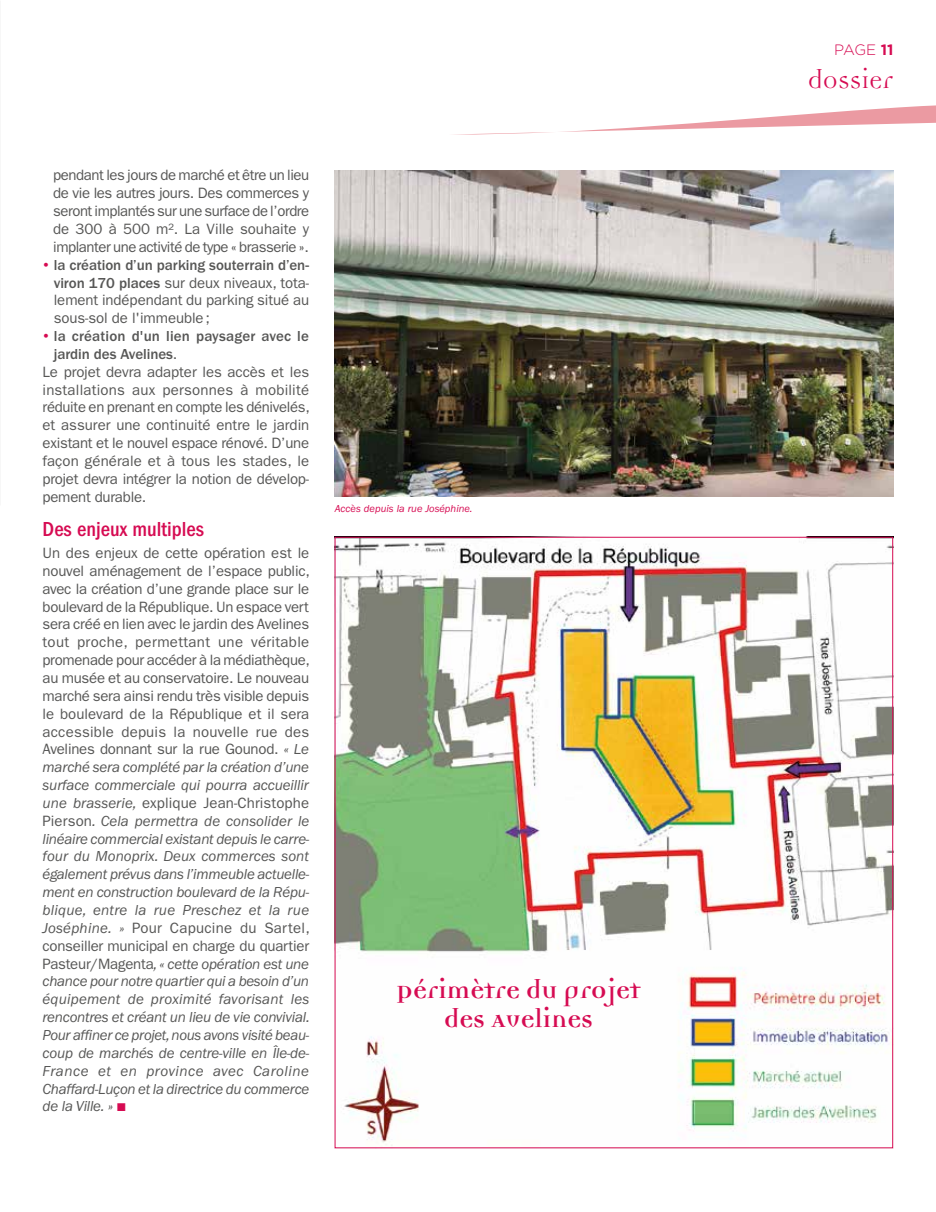
<style>
.page{position:relative;width:936px;height:1212px;background:#fff}
.page>*{position:absolute;margin:0;border:0;box-sizing:border-box;transform-origin:0 0}
.t1{font:700 28.5px/28.5px "Democratica OT";color:#d60b52;text-align:center}
.t2{font:28.5px "Democratica OT";color:#d60b52}
.t3{font:500 condensed 21px "ITC Franklin Gothic Std";color:#d60b52}
.t4{font:italic 15px/17.9px "ITC Franklin Gothic Std";letter-spacing:-.02em;color:#575756;text-align:justify}
.t5{font:15px/17.9px "ITC Franklin Gothic Std";letter-spacing:-.005em;color:#575756;text-align:justify}
.t6{font:500 15px "ITC Franklin Gothic Std";letter-spacing:.01em;color:#575756}
.t7{font:300 15px "Gotham";color:#d60b52}
.t8{font:italic 10.5px "ITC Franklin Gothic Std";color:#d60b52}
.s1{font-family:"Gotham";color:#d60b52}
.s2{font-weight:500}
.s3{font-family:"Gotham";font-weight:400;color:#d60b52}
.s4{font-weight:400}
.s5{font-style:normal}
.s6{color:#d60b52}
.s7{font-weight:700}
</style>
<div class="page">
<img style="left:334px;top:170px;width:559px;height:326px">
<img style="left:336px;top:539px;width:555px;height:607px">
<svg style="left:454px;top:105px;width:481px;height:30px"></svg>
<p class="t5" style="left:53px;top:166px;width:257px">pendant les jours de marché et être un lieu de vie les autres jours. Des commerces y seront implantés sur une surface de l’ordre de 300 à 500 m². La Ville souhaite y implanter une activité de type « brasserie ».</p>
<p class="t5" style="left:54px;top:256px;width:257px;text-indent:-11px"><span class="s1">•</span> <span class="s2">la création d’un parking souterrain d’en&shy;viron 170 places</span> sur deux niveaux, tota&shy;lement indépendant du parking situé au sous-sol de l'immeuble;</p>
<p class="t6" style="left:43px;top:328px;width:268px"><span class="s3">•</span> la création d'un lien paysager avec le</p>
<p class="t6" style="left:54px;top:346px;width:125px">jardin des Avelines<span class="s4">.</span></p>
<p class="t5" style="left:43px;top:363px;width:268px">Le projet devra adapter les accès et les</p>
<p class="t5" style="left:43px;top:381px;width:268px">installations aux personnes à mobilité</p>
<p class="t5" style="left:43px;top:399px;width:269px">réduite en prenant en compte les dénivelés,</p>
<p class="t5" style="left:43px;top:416px;width:268px">et assurer une continuité entre le jardin</p>
<p class="t5" style="left:43px;top:434px;width:268px">existant et le nouvel espace rénové. D’une</p>
<p class="t5" style="left:43px;top:452px;width:268px">façon générale et à tous les stades, le</p>
<p class="t5" style="left:43px;top:470px;width:268px">projet devra intégrer la notion de dévelop-</p>
<p class="t5" style="left:43px;top:488px;width:105px">pement durable.</p>
<h2 class="t3" style="left:43px;top:517px;width:163px">Des enjeux multiples</h2>
<p class="t4" style="left:43px;top:544px;width:269px"><span class="s5">Un des enjeux de cette opération est le nouvel aménagement de l’espace public, avec la création d’une grande place sur le boulevard de la République. Un espace vert sera créé en lien avec le jardin des Avelines tout proche, permettant une véritable promenade pour accéder à la médiathèque, au musée et au conservatoire. Le nouveau marché sera ainsi rendu très visible depuis le boulevard de la République et il sera accessible depuis la nouvelle rue des Avelines donnant sur la rue Gounod.</span> « Le marché sera complété par la création d’une surface commerciale qui pourra accueillir une brasserie, <span class="s5">explique Jean-Christophe Pierson</span>. Cela permettra de consolider le linéaire commercial existant depuis le carre&shy;four du Monoprix. Deux commerces sont également prévus dans l’immeuble actuelle&shy;ment en construction boulevard de la Répu&shy;blique, entre la rue Preschez et la rue Joséphine. » <span class="s5">Pour Capucine du Sartel, conseiller municipal en charge du quartier Pasteur/Magenta</span>, « cette opération est une chance pour notre quartier qui a besoin d’un équipement de proximité favorisant les rencontres et créant un lieu de vie convivial.<br>Pour affiner ce projet, nous avons visité beau&shy;coup de marchés de centre-ville en Île-de-France et en province avec Caroline Chaffard-Luçon et la directrice du commerce de la Ville. » <span class="s6">■</span></p>
<p class="t8" style="left:334px;top:502px;width:139px">Accès depuis la rue Joséphine.</p>
<h1 class="t1" style="left:396px;top:978px;width:246px">Périmètre du projet des Avelines</h1>
<p class="t7" style="left:834px;top:40px;width:61px">PAGE <span class="s7">11</span></p>
<h1 class="t2" style="left:807px;top:68px;width:87px">dossier</h1>
</div>
